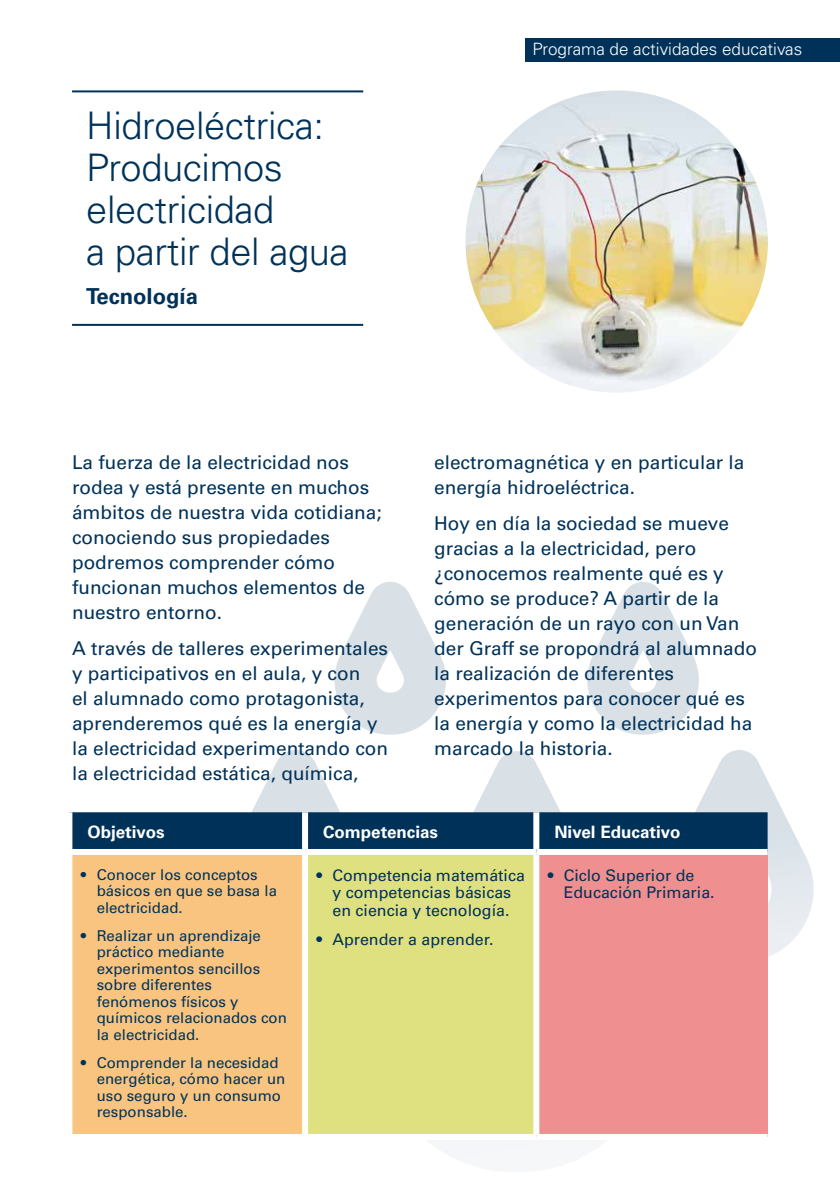
<style>
.page{position:relative;width:840px;height:1191px;background:#fff}
.page>*{position:absolute;margin:0;border:0;box-sizing:border-box;transform-origin:0 0}
.t1{font:300 38px/42px "Univers LT Std";letter-spacing:-.01em;color:#003259}
.t2{font:700 22px "Univers LT Std";color:#003259}
.t3{font:19px/25px "Univers LT Std";color:#003259}
.t4{font:700 17px "Univers LT Std";color:#fff}
.t5{font:300 17px "Univers LT Std";color:#fff}
.t6{font:16px/17.6px "Univers LT Std";color:#003259;text-align:center}
.t7{font:15px/16.4px "Univers LT Std";color:#003259}
</style>
<div class="page">
<img style="left:252px;top:764px;width:88px;height:48px">
<img style="left:473px;top:771px;width:21px;height:41px">
<img style="left:541px;top:773px;width:20px;height:39px">
<img style="left:695px;top:764px;width:118px;height:198px">
<img style="left:494px;top:751px;width:47px;height:61px">
<img style="left:276px;top:718px;width:155px;height:46px">
<img style="left:587px;top:582px;width:134px;height:182px">
<img style="left:721px;top:750px;width:38px;height:14px">
<img style="left:334px;top:582px;width:112px;height:136px">
<img style="left:465px;top:90px;width:302px;height:302px;border-radius:151px">
<hr style="left:72px;top:324px;width:291px;height:2px;background:#003259">
<hr style="left:72px;top:90px;width:291px;height:2px;background:#003259">
<div style="left:72px;top:812px;width:695px;height:37px;background:#003259"></div>
<div style="left:69px;top:852px;width:236px;height:285px;background:#f8c480"></div>
<div style="left:305px;top:852px;width:231px;height:285px;background:#dfe080"></div>
<div style="left:536px;top:852px;width:231px;height:285px;background:#f08f90"></div>
<div style="left:66px;top:855px;width:6px;height:279px;background:#fff"></div>
<div style="left:302px;top:855px;width:6px;height:279px;background:#fff"></div>
<div style="left:533px;top:855px;width:6px;height:279px;background:#fff"></div>
<div style="left:66px;top:1134px;width:239px;height:6px;background:#fff"></div>
<div style="left:305px;top:1134px;width:231px;height:6px;background:#fff"></div>
<div style="left:536px;top:1134px;width:231px;height:6px;background:#fff"></div>
<div style="left:302px;top:812px;width:6px;height:37px;background:#fff"></div>
<div style="left:533px;top:812px;width:6px;height:37px;background:#fff"></div>
<div style="left:66px;top:849px;width:239px;height:6px;background:#fff"></div>
<div style="left:305px;top:849px;width:231px;height:6px;background:#fff"></div>
<div style="left:536px;top:849px;width:231px;height:6px;background:#fff"></div>
<div style="left:525px;top:38px;width:314px;height:24px;background:#003259"></div>
<h1 class="t1" style="left:86px;top:104px;width:264px">Hidroeléctrica:<br>Producimos electricidad<br>a partir del agua</h1>
<p class="t2" style="left:86px;top:283px;width:113px">Tecnología</p>
<p class="t5" style="left:532px;top:39px;width:271px">Programa de actividades educativas</p>
<p class="t3" style="left:72px;top:450px;width:311px">La fuerza de la electricidad nos rodea y está presente en muchos ámbitos de nuestra vida cotidiana; conociendo sus propiedades podremos comprender cómo funcionan muchos elementos de nuestro entorno.</p>
<p class="t3" style="left:72px;top:636px;width:317px">A través de talleres experimentales y participativos en el aula, y con<br>el alumnado como protagonista, aprenderemos qué es la energía y la electricidad experimentando con la electricidad estática, química,</p>
<p class="t3" style="left:434px;top:450px;width:311px">electromagnética y en particular la energía hidroeléctrica.</p>
<p class="t3" style="left:434px;top:511px;width:324px">Hoy en día la sociedad se mueve gracias a la electricidad, pero ¿conocemos realmente qué es y cómo se produce? A partir de la generación de un rayo con un Van der Graff se propondrá al alumnado la realización de diferentes experimentos para conocer qué es la energía y como la electricidad ha marcado la historia.</p>
<p class="t4" style="left:87px;top:822px;width:79px">Objetivos</p>
<p class="t4" style="left:323px;top:822px;width:116px">Competencias</p>
<p class="t4" style="left:554px;top:822px;width:127px">Nivel Educativo</p>
<p class="t7" style="left:97px;top:866px;width:182px;text-indent:-16px">• Conocer los conceptos básicos en que se basa la electricidad.</p>
<p class="t7" style="left:97px;top:927px;width:192px;text-indent:-16px">• Realizar un aprendizaje práctico mediante experimentos sencillos sobre diferentes fenómenos físicos y químicos relacionados con la electricidad.</p>
<p class="t7" style="left:97px;top:1054px;width:190px;text-indent:-16px">• Comprender la necesidad energética, cómo hacer un uso seguro y un consumo responsable.</p>
<p class="t6" style="left:316px;top:866px;width:210px">• Competencia matemática y competencias básicas<br>en ciencia y tecnología.</p>
<p class="t6" style="left:316px;top:930px;width:178px">• Aprender a aprender.</p>
<p class="t6" style="left:563px;top:866px;width:152px;text-align:left;text-indent:-16px">• Ciclo Superior de<br>Educación Primaria.</p>
</div>
